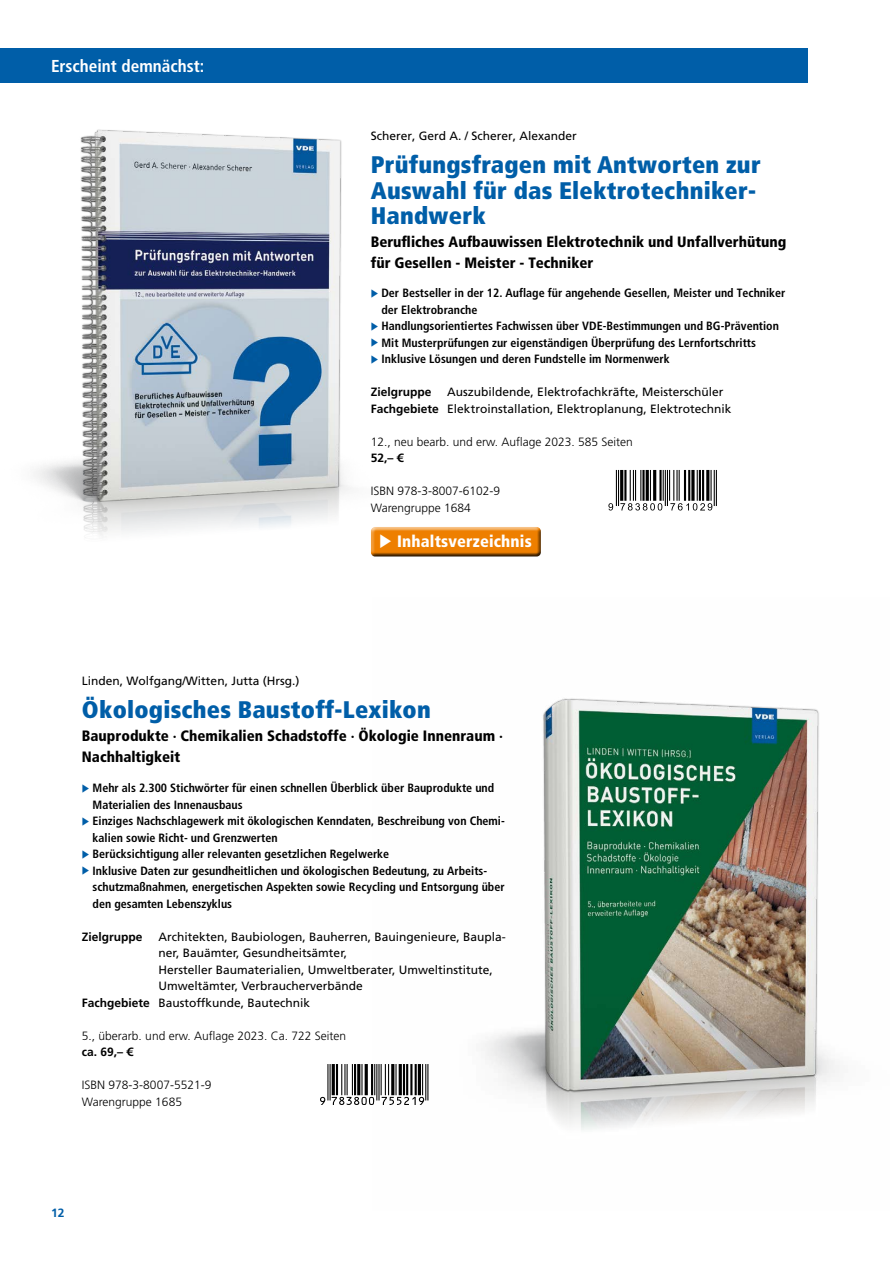
<style>
.page{position:relative;width:893px;height:1263px;background:#fff}
.page>*{position:absolute;margin:0;border:0;box-sizing:border-box;transform-origin:0 0}
.t1{font:900 condensed 24px/25.5px "Frutiger LT Std";letter-spacing:.01em;color:#005ea8}
.t2{font:700 condensed 17.25px "Frutiger LT Std";color:#fff}
.t3{font:900 condensed 16.5px "Frutiger LT Std";letter-spacing:.01em;color:#fff}
.t4{font:900 condensed 15px/21px "Frutiger LT Std";color:#000}
.t5{font:700 condensed 12px/16.5px "Frutiger LT Std";color:#000}
.t6{font:12px/16.5px "Frutiger LT Std";color:#000}
.t7{font:300 12px/16.5px "Frutiger LT Std";color:#000}
.t8{font:700 12px "Frutiger LT Std";color:#000}
.t9{font:700 12px "Frutiger LT Std";color:#005ea8}
.s1{font-weight:700}
</style>
<div class="page">
<div style="left:0;top:49px;width:808px;height:34px;background:#005ea8"></div>
<img style="left:373px;top:698px;width:466px;height:432px">
<img style="left:34px;top:129px;width:317px;height:407px">
<hr style="left:716px;top:470px;width:1px;height:36px;background:#000">
<hr style="left:714px;top:470px;width:1px;height:36px;background:#000">
<hr style="left:710px;top:470px;width:2px;height:31px;background:#000">
<hr style="left:706px;top:470px;width:3px;height:31px;background:#000">
<hr style="left:702px;top:470px;width:2px;height:31px;background:#000">
<hr style="left:699px;top:470px;width:2px;height:31px;background:#000">
<hr style="left:697px;top:470px;width:1px;height:31px;background:#000">
<svg style="left:691px;top:470px;width:4px;height:31px"></svg>
<hr style="left:688px;top:470px;width:2px;height:31px;background:#000">
<hr style="left:684px;top:470px;width:2px;height:31px;background:#000">
<hr style="left:679px;top:470px;width:1px;height:31px;background:#000">
<hr style="left:676px;top:470px;width:2px;height:31px;background:#000">
<hr style="left:673px;top:470px;width:1px;height:31px;background:#000">
<hr style="left:669px;top:470px;width:1px;height:31px;background:#000">
<hr style="left:667px;top:470px;width:1px;height:36px;background:#000">
<hr style="left:665px;top:470px;width:1px;height:36px;background:#000">
<hr style="left:663px;top:470px;width:1px;height:31px;background:#000">
<hr style="left:659px;top:470px;width:3px;height:31px;background:#000">
<hr style="left:653px;top:470px;width:3px;height:31px;background:#000">
<hr style="left:650px;top:470px;width:1px;height:31px;background:#000">
<hr style="left:646px;top:470px;width:3px;height:31px;background:#000">
<hr style="left:642px;top:470px;width:3px;height:31px;background:#000">
<hr style="left:640px;top:470px;width:1px;height:31px;background:#000">
<hr style="left:635px;top:470px;width:1px;height:31px;background:#000">
<hr style="left:633px;top:470px;width:1px;height:31px;background:#000">
<hr style="left:630px;top:470px;width:1px;height:31px;background:#000">
<hr style="left:624px;top:470px;width:2px;height:31px;background:#000">
<hr style="left:620px;top:470px;width:3px;height:31px;background:#000">
<hr style="left:618px;top:470px;width:1px;height:36px;background:#000">
<hr style="left:616px;top:470px;width:1px;height:36px;background:#000">
<svg style="left:608px;top:503px;width:104px;height:7px"></svg>
<div style="left:370px;top:527px;width:174px;height:30px;background:#000;opacity:.75"></div>
<hr style="left:427px;top:1064px;width:1px;height:36px;background:#000">
<hr style="left:425px;top:1064px;width:1px;height:36px;background:#000">
<hr style="left:422px;top:1064px;width:1px;height:31px;background:#000">
<hr style="left:418px;top:1064px;width:3px;height:31px;background:#000">
<hr style="left:415px;top:1064px;width:2px;height:31px;background:#000">
<hr style="left:410px;top:1064px;width:2px;height:31px;background:#000">
<hr style="left:406px;top:1064px;width:2px;height:31px;background:#000">
<hr style="left:403px;top:1064px;width:2px;height:31px;background:#000">
<hr style="left:399px;top:1064px;width:3px;height:31px;background:#000">
<hr style="left:395px;top:1064px;width:2px;height:31px;background:#000">
<hr style="left:391px;top:1064px;width:3px;height:31px;background:#000">
<hr style="left:388px;top:1064px;width:1px;height:31px;background:#000">
<hr style="left:385px;top:1064px;width:1px;height:31px;background:#000">
<hr style="left:381px;top:1064px;width:1px;height:31px;background:#000">
<hr style="left:378px;top:1064px;width:2px;height:36px;background:#000">
<hr style="left:376px;top:1064px;width:1px;height:36px;background:#000">
<hr style="left:374px;top:1064px;width:1px;height:31px;background:#000">
<hr style="left:371px;top:1064px;width:2px;height:31px;background:#000">
<hr style="left:365px;top:1064px;width:3px;height:31px;background:#000">
<hr style="left:361px;top:1064px;width:1px;height:31px;background:#000">
<hr style="left:357px;top:1064px;width:3px;height:31px;background:#000">
<hr style="left:354px;top:1064px;width:2px;height:31px;background:#000">
<hr style="left:352px;top:1064px;width:1px;height:31px;background:#000">
<hr style="left:347px;top:1064px;width:1px;height:31px;background:#000">
<hr style="left:344px;top:1064px;width:1px;height:31px;background:#000">
<hr style="left:341px;top:1064px;width:1px;height:31px;background:#000">
<hr style="left:336px;top:1064px;width:2px;height:31px;background:#000">
<hr style="left:332px;top:1064px;width:3px;height:31px;background:#000">
<hr style="left:330px;top:1064px;width:1px;height:36px;background:#000">
<hr style="left:327px;top:1064px;width:1px;height:36px;background:#000">
<svg style="left:320px;top:1097px;width:104px;height:8px"></svg>
<svg style="left:385px;top:534px;width:10px;height:14px"></svg>
<h2 class="t2" style="left:51px;top:56px;width:155px">Erscheint demnächst:</h2>
<p class="t6" style="left:371px;top:128px;width:208px">Scherer, Gerd A. / Scherer, Alexander</p>
<h1 class="t1" style="left:371px;top:152px;width:391px">Prüfungsfragen mit Antworten zur<br>Auswahl für das Elektrotechniker-<br>Handwerk</h1>
<p class="t4" style="left:371px;top:232px;width:417px">Berufliches Aufbauwissen Elektrotechnik und Unfallverhütung für Gesellen - Meister - Techniker</p>
<p class="t5" style="left:381px;top:285px;width:406px">Der Bestseller in der 12. Auflage für angehende Gesellen, Meister und Techniker der Elektrobranche<br>Handlungsorientiertes Fachwissen über VDE-Bestimmungen und BG-Prävention Mit Musterprüfungen zur eigenständigen Überprüfung des Lernfortschritts Inklusive Lösungen und deren Fundstelle im Normenwerk</p>
<p class="t8" style="left:371px;top:385px;width:62px">Zielgruppe</p>
<p class="t6" style="left:371px;top:384px;width:362px;text-indent:76px">Auszubildende, Elektrofachkräfte, Meisterschüler<br><span class="s1">Fachgebiete</span> Elektroinstallation, Elektroplanung, Elektrotechnik</p>
<p class="t7" style="left:371px;top:433px;width:264px">12., neu bearb. und erw. Auflage 2023. 585 Seiten</p>
<p class="t8" style="left:371px;top:451px;width:34px">52,– €</p>
<p class="t7" style="left:371px;top:483px;width:131px">ISBN 978-3-8007-6102-9<br>Warengruppe 1684</p>
<h3 class="t3" style="left:379px;top:531px;width:154px">◆ Inhaltsverzeichnis</h3>
<p class="t6" style="left:82px;top:672px;width:219px">Linden, Wolfgang/Witten, Jutta (Hrsg.)</p>
<h1 class="t1" style="left:82px;top:696px;width:350px">Ökologisches Baustoff-Lexikon</h1>
<p class="t4" style="left:82px;top:725px;width:423px">Bauprodukte · Chemikalien Schadstoffe · Ökologie Innenraum ·<br>Nachhaltigkeit</p>
<p class="t5" style="left:93px;top:780px;width:414px">Mehr als 2.300 Stichwörter für einen schnellen Überblick über Bauprodukte und Materialien des Innenausbaus<br>Einziges Nachschlagewerk mit ökologischen Kenndaten, Beschreibung von Chemi&shy;kalien sowie Richt- und Grenzwerten<br>Berücksichtigung aller relevanten gesetzlichen Regelwerke<br>Inklusive Daten zur gesundheitlichen und ökologischen Bedeutung, zu Arbeits&shy;schutzmaßnahmen, energetischen Aspekten sowie Recycling und Entsorgung über den gesamten Lebenszyklus</p>
<p class="t8" style="left:82px;top:929px;width:62px">Zielgruppe</p>
<p class="t6" style="left:158px;top:928px;width:349px">Architekten, Baubiologen, Bauherren, Bauingenieure, Baupla-</p>
<p class="t6" style="left:158px;top:945px;width:190px">ner, Bauämter, Gesundheitsämter,</p>
<p class="t6" style="left:158px;top:961px;width:336px">Hersteller Baumaterialien, Umweltberater, Umweltinstitute,</p>
<p class="t6" style="left:158px;top:978px;width:206px">Umweltämter, Verbraucherverbände</p>
<p class="t6" style="left:82px;top:994px;width:230px"><span class="s1">Fachgebiete</span> Baustoffkunde, Bautechnik</p>
<p class="t7" style="left:82px;top:1027px;width:266px">5., überarb. und erw. Auflage 2023. Ca. 722 Seiten</p>
<p class="t8" style="left:82px;top:1045px;width:53px">ca. 69,– €</p>
<p class="t7" style="left:82px;top:1077px;width:131px">ISBN 978-3-8007-5521-9<br>Warengruppe 1685</p>
<p class="t9" style="left:51px;top:1206px;width:15px">12</p>
</div>
